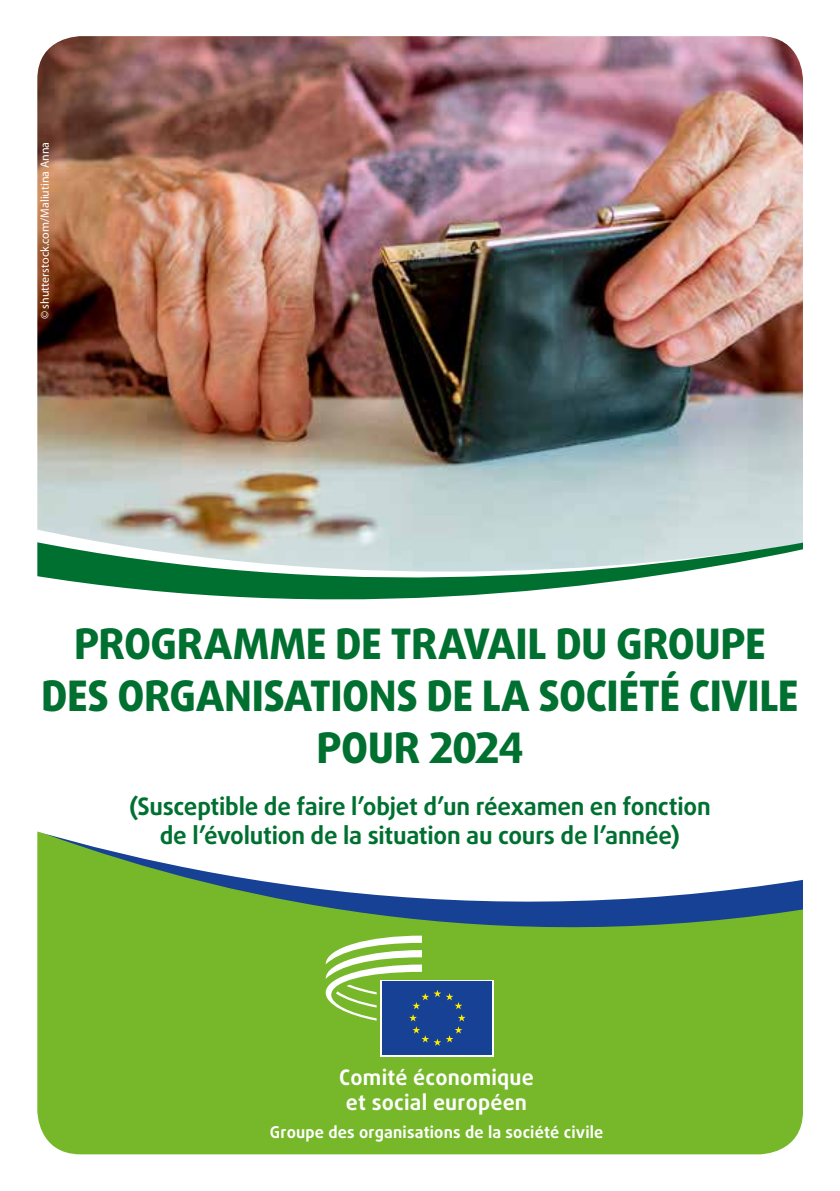
<style>
.page{position:relative;width:840px;height:1191px;background:#fff}
.page>*{position:absolute;margin:0;border:0;box-sizing:border-box;transform-origin:0 0}
.t1{font:800 42px/52px "Daxline Pro";letter-spacing:-.01em;color:#007031;text-align:center}
.t2{font:700 24px/28.8px "Daxline Pro";letter-spacing:-.01em;color:#007031;text-align:center}
.t3{font:700 21.2px/25.6px "Daxline Pro";letter-spacing:.01em;color:#fff;text-align:center}
.t4{font:700 16.2px "Daxline Pro";letter-spacing:.01em;color:#fff}
.t5{font:12px "Myriad Pro";color:#fff}
</style>
<div class="page">
<img style="left:37px;top:36px;width:766px;height:1119px">
<p class="t5" style="left:38px;top:319px;width:179px;rotate:-90deg">© shutterstock.com/Maliutina Anna</p>
<h1 class="t1" style="left:41px;top:618px;width:758px">PROGRAMME DE TRAVAIL DU GROUPE<br>DES ORGANISATIONS DE LA SOCIÉTÉ CIVILE<br>POUR 2024</h1>
<p class="t2" style="left:129px;top:792px;width:583px">(Susceptible de faire l’objet d’un réexamen en fonction de l’évolution de la situation au cours de l’année)</p>
<p class="t3" style="left:339px;top:1064px;width:196px">Comité économique et social européen</p>
<p class="t4" style="left:270px;top:1121px;width:335px">Groupe des organisations de la société civile</p>
</div>
